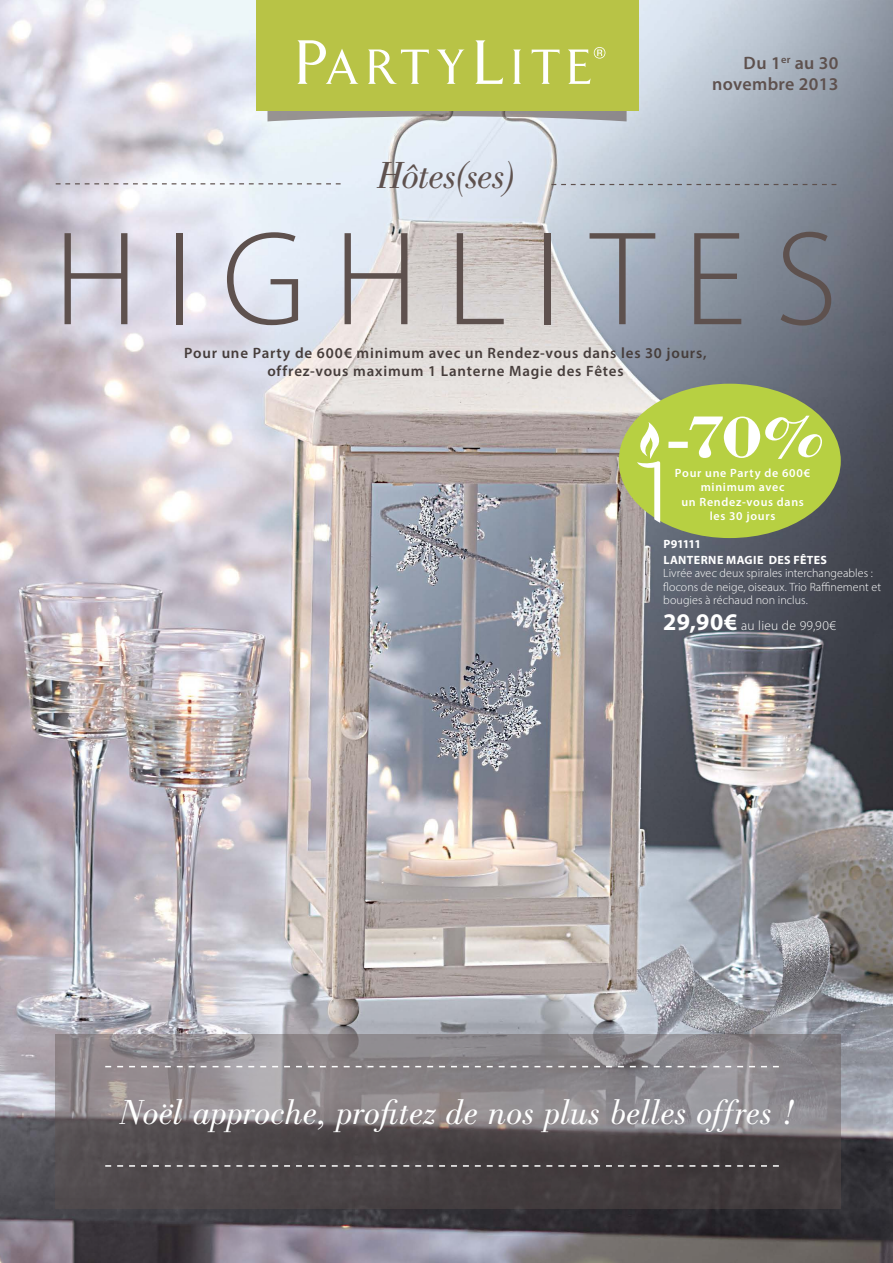
<style>
.page{position:relative;width:893px;height:1263px;background:#fff}
.page>*{position:absolute;margin:0;border:0;box-sizing:border-box;transform-origin:0 0}
.t1{font:300 135px "Myriad Pro";letter-spacing:.205em;color:#5e514e}
.t2{font:700 60.9px "Bodoni Std";color:#fff;scale:1.11 1}
.t3{font:italic 39px "Bodoni Std";letter-spacing:-.015em;color:#5e514e}
.t4{font:italic 36px "Bodoni Std";letter-spacing:.005em;color:#fff}
.t5{font:600 18px/21px "Myriad Pro";letter-spacing:.02em;color:#5e514e;text-align:right}
.t6{font:600 15px/18px "Myriad Pro";letter-spacing:.05em;color:#463d3b;text-align:center}
.t7{font:300 13.5px "Myriad Pro";letter-spacing:.02em;color:#fff}
.t8{font:300 12px/13.5px "Myriad Pro";letter-spacing:.005em;color:#fff}
.t9{font:600 12px/14.4px "Myriad Pro";letter-spacing:.06em;color:#fff;text-align:center}
.t10{font:700 12px/15px "Myriad Pro";letter-spacing:.03em;color:#fff}
.s1{font-weight:700;font-size:24px}
</style>
<div class="page">
<img style="left:0;top:0;width:893px;height:1263px">
<svg style="left:56px;top:183px;width:285px;height:1px"></svg>
<div style="left:619px;top:384px;width:222px;height:154px;background:#b7d042;border-radius:50%"></div>
<svg style="left:635px;top:422px;width:28px;height:101px"></svg>
<svg style="left:551px;top:184px;width:285px;height:1px"></svg>
<div style="left:256px;top:0;width:382px;height:111px;background:#b8c346"></div>
<svg style="left:267px;top:40px;width:360px;height:81px"></svg>
<svg style="left:55px;top:1035px;width:786px;height:174px;background:#6e686b"></svg>
<svg style="left:105px;top:1066px;width:674px;height:1px"></svg>
<svg style="left:105px;top:1165px;width:674px;height:2px"></svg>
<h3 class="t3" style="left:377px;top:153px;width:139px">Hôtes(ses)</h3>
<h3 class="t5" style="left:712px;top:52px;width:128px">Du 1<sup>er</sup> au 30 novembre 2013</h3>
<h1 class="t1" style="left:53px;top:198px;width:786px">HIGHLITES</h1>
<p class="t6" style="left:184px;top:344px;width:524px">Pour une Party de 600€ minimum avec un Rendez-vous dans les 30 jours, offrez-vous maximum 1 Lanterne Magie des Fêtes</p>
<h2 class="t2" style="left:667px;top:399px;width:148px">-70%</h2>
<p class="t9" style="left:675px;top:465px;width:137px">Pour une Party de 600€ minimum avec<br>un Rendez-vous dans les 30 jours</p>
<p class="t10" style="left:663px;top:536px;width:165px">P91111<br>LANTERNE MAGIE DES FÊTES</p>
<p class="t8" style="left:663px;top:566px;width:219px">Livrée avec deux spirales interchangeables : flocons de neige, oiseaux. Trio Raffinement et bougies à réchaud non inclus.</p>
<p class="t7" style="left:663px;top:617px;width:174px"><span class="s1">29,90€</span> au lieu de 99,90€</p>
<h3 class="t4" style="left:119px;top:1092px;width:678px">Noël approche, profitez de nos plus belles offres !</h3>
</div>
